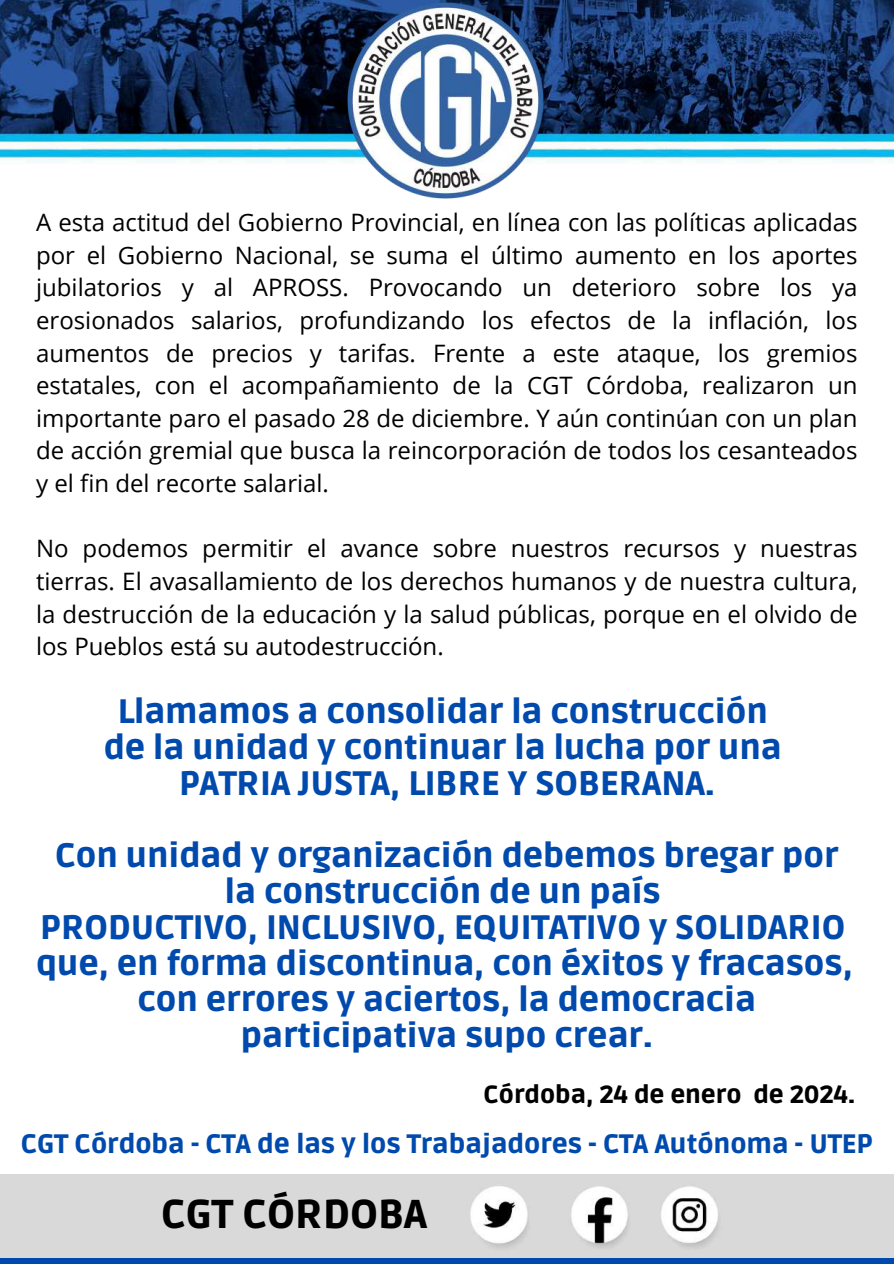
<style>
.page{position:relative;width:894px;height:1264px;background:#fff}
.page>*{position:absolute;margin:0;border:0;box-sizing:border-box;transform-origin:0 0}
.t1{font:900 40.05px "Ruda";color:#000}
.t2{font:900 33.75px/36px "Ruda";color:#004aad;text-align:center}
.t3{font:900 26.55px "Ruda";color:#004aad}
.t4{font:900 24.75px "Ruda";color:#000}
.t5{font:24px/32.7px "Open Sans";color:#000;text-align:justify}
</style>
<div class="page">
<div style="left:0;top:1257px;width:893px;height:6px;background:#004aad"></div>
<div style="left:0;top:1174px;width:893px;height:83px;background:#d9d9d9"></div>
<img style="left:571px;top:1186px;width:58px;height:62px">
<img style="left:470px;top:1186px;width:59px;height:62px">
<img style="left:661px;top:1186px;width:57px;height:62px">
<img style="left:0;top:0;width:892px;height:162px">
<img style="left:345px;top:0;width:200px;height:199px">
<p class="t5" style="left:36px;top:205px;width:822px">A esta actitud del Gobierno Provincial, en línea con las políticas aplicadas por el Gobierno Nacional, se suma el último aumento en los aportes jubilatorios y al APROSS. Provocando un deterioro sobre los ya erosionados salarios, profundizando los efectos de la inflación, los aumentos de precios y tarifas. Frente a este ataque, los gremios estatales, con el acompañamiento de la CGT Córdoba, realizaron un importante paro el pasado 28 de diciembre. Y aún continúan con un plan de acción gremial que busca la reincorporación de todos los cesanteados y el fin del recorte salarial.</p>
<p class="t5" style="left:36px;top:531px;width:822px">No podemos permitir el avance sobre nuestros recursos y nuestras tierras. El avasallamiento de los derechos humanos y de nuestra cultura, la destrucción de la educación y la salud públicas, porque en el olvido de los Pueblos está su autodestrucción.</p>
<h2 class="t2" style="left:104px;top:694px;width:679px">Llamamos a consolidar la construcción de la unidad y continuar la lucha por una<br>PATRIA JUSTA, LIBRE Y SOBERANA.</h2>
<h2 class="t2" style="left:36px;top:838px;width:818px">Con unidad y organización debemos bregar por la construcción de un país<br>PRODUCTIVO, INCLUSIVO, EQUITATIVO y SOLIDARIO que, en forma discontinua, con éxitos y fracasos, con errores y aciertos, la democracia participativa supo crear.</h2>
<p class="t4" style="left:483px;top:1080px;width:373px">Córdoba, 24 de enero de 2024.</p>
<p class="t3" style="left:21px;top:1128px;width:853px">CGT Córdoba - CTA de las y los Trabajadores - CTA Autónoma - UTEP</p>
<h1 class="t1" style="left:161px;top:1190px;width:267px">CGT CÓRDOBA</h1>
</div>
